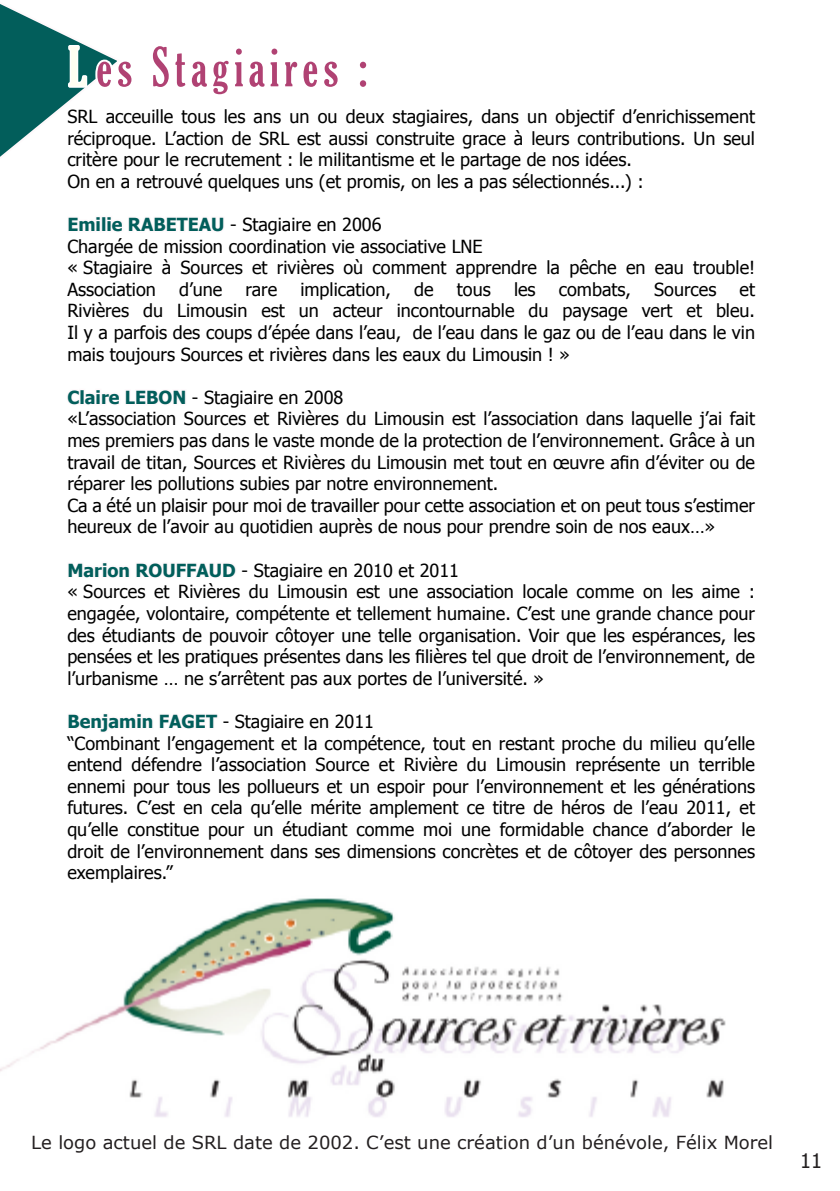
<style>
.page{position:relative;width:840px;height:1191px;background:#fff}
.page>*{position:absolute;margin:0;border:0;box-sizing:border-box;transform-origin:0 0}
.t1{font:extra-condensed 52.4px "Gloucester";letter-spacing:.11em;color:#b04273;scale:.95 1}
.t2{font:20px "Tahoma";color:#231f20}
.t3{font:18px/21.6px "Tahoma";color:#000}
.t4{font:18px "Verdana";color:#231f20}
.s1{color:#fffff2}
.s2{font-weight:700;color:#025e5b}
</style>
<div class="page">
<svg style="left:0;top:4px;width:117px;height:153px"></svg>
<img style="left:0;top:898px;width:726px;height:219px">
<h1 class="t1" style="left:69px;top:37px;width:315px"><span class="s1">L</span>es Stagiaires :</h1>
<p class="t3" style="left:67px;top:105px;width:689px">SRL acceuille tous les ans un ou deux stagiaires, dans un objectif d’enrichissement réciproque. L’action de SRL est aussi construite grace à leurs contributions. Un seul critère pour le recrutement : le militantisme et le partage de nos idées.<br>On en a retrouvé quelques uns (et promis, on les a pas sélectionnés...) :</p>
<p class="t3" style="left:67px;top:213px;width:689px"><span class="s2">Emilie RABETEAU</span> - Stagiaire en 2006<br>Chargée de mission coordination vie associative LNE<br>« Stagiaire à Sources et rivières où comment apprendre la pêche en eau trouble!<br>Association</p>
<p class="t3" style="left:179px;top:277px;width:45px">d’une</p>
<p class="t3" style="left:245px;top:277px;width:33px">rare</p>
<p class="t3" style="left:300px;top:277px;width:92px">implication,</p>
<p class="t3" style="left:414px;top:277px;width:21px">de</p>
<p class="t3" style="left:456px;top:277px;width:35px">tous</p>
<p class="t3" style="left:513px;top:277px;width:23px">les</p>
<p class="t3" style="left:558px;top:277px;width:74px">combats,</p>
<p class="t3" style="left:654px;top:277px;width:64px">Sources</p>
<p class="t3" style="left:67px;top:277px;width:689px;text-align:justify;text-indent:672px">et Rivières du Limousin est un acteur incontournable du paysage vert et bleu.<br>Il y a parfois des coups d’épée dans l’eau, de l’eau dans le gaz ou de l’eau dans le vin mais toujours Sources et rivières dans les eaux du Limousin ! »</p>
<p class="t3" style="left:67px;top:385px;width:689px"><span class="s2">Claire LEBON</span> - Stagiaire en 2008<br>«L’association Sources et Rivières du Limousin est l’association dans laquelle j’ai fait mes premiers pas dans le vaste monde de la protection de l’environnement. Grâce à un travail de titan, Sources et Rivières du Limousin met tout en œuvre afin d’éviter ou de réparer les pollutions subies par notre environnement.<br>Ca a été un plaisir pour moi de travailler pour cette association et on peut tous s’estimer heureux de l’avoir au quotidien auprès de nous pour prendre soin de nos eaux…»</p>
<p class="t3" style="left:67px;top:558px;width:688px"><span class="s2">Marion ROUFFAUD</span> - Stagiaire en 2010 et 2011<br>« Sources et Rivières du Limousin est une association locale comme on les aime : engagée, volontaire, compétente et tellement humaine. C’est une grande chance pour des étudiants de pouvoir côtoyer une telle organisation. Voir que les espérances, les pensées et les pratiques présentes dans les filières tel que droit de l’environnement, de l’urbanisme … ne s’arrêtent pas aux portes de l’université. »</p>
<p class="t3" style="left:67px;top:709px;width:689px"><span class="s2">Benjamin FAGET</span> - Stagiaire en 2011<br>“Combinant l’engagement et la compétence, tout en restant proche du milieu qu’elle entend défendre l’association Source et Rivière du Limousin représente un terrible ennemi pour tous les pollueurs et un espoir pour l’environnement et les générations futures. C’est en cela qu’elle mérite amplement ce titre de héros de l’eau 2011, et qu’elle constitue pour un étudiant comme moi une formidable chance d’aborder le droit de l’environnement dans ses dimensions concrètes et de côtoyer des personnes exemplaires.”</p>
<p class="t4" style="left:31px;top:1131px;width:743px">Le logo actuel de SRL date de 2002. C’est une création d’un bénévole, Félix Morel</p>
<p class="t2" style="left:799px;top:1147px;width:23px">11</p>
</div>
